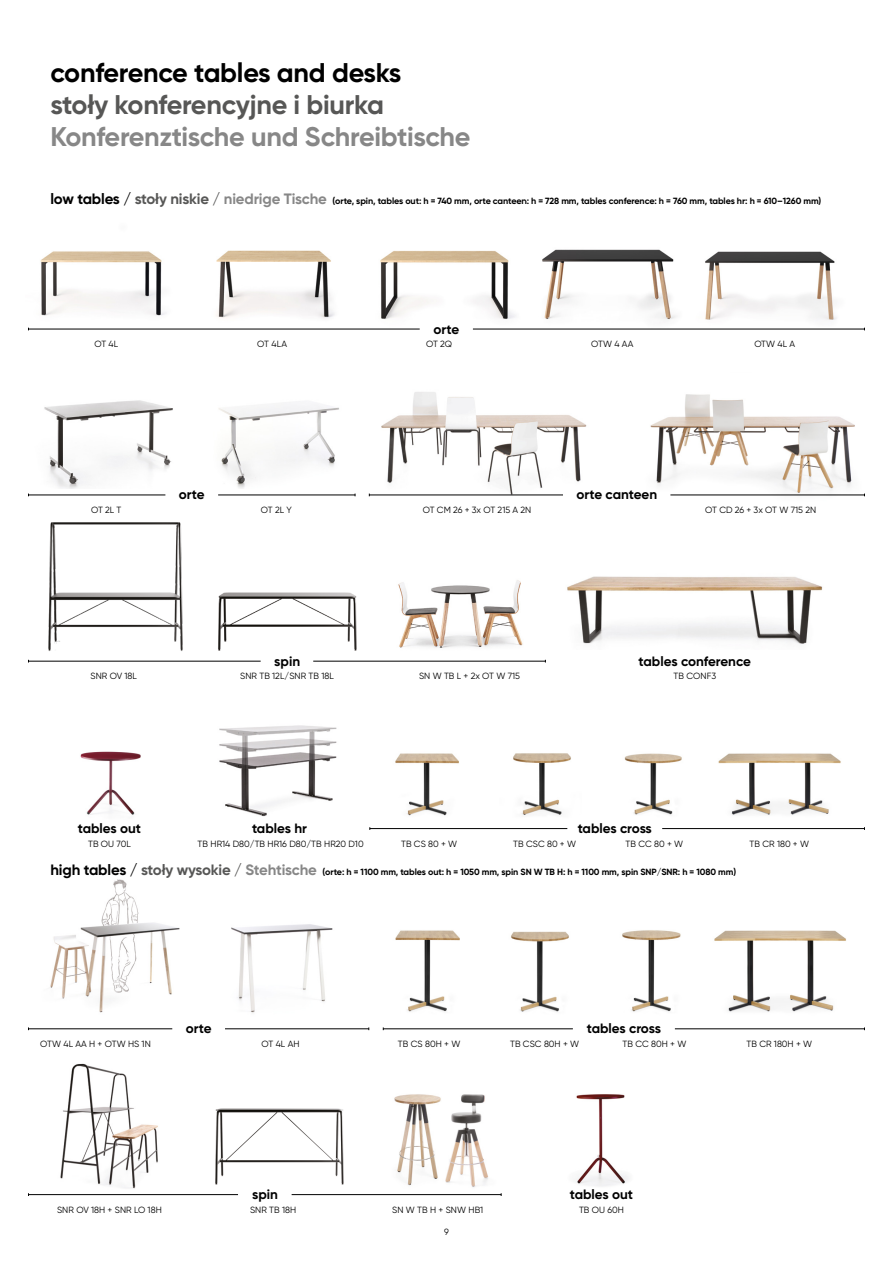
<style>
.page{position:relative;width:893px;height:1263px;background:#fff}
.page>*{position:absolute;margin:0;border:0;box-sizing:border-box;transform-origin:0 0}
.t1{font:700 27px "Gilroy";letter-spacing:-.015em;color:#878787}
.t2{font:700 27px "Gilroy";letter-spacing:-.01em;color:#575756}
.t3{font:700 27px "Gilroy";letter-spacing:-.01em;color:#000}
.t4{font:700 13.5px "Gilroy";color:#000}
.t5{font:9px "Gilroy";letter-spacing:.005em;color:#000}
.t6{font:700 9px "Gilroy";letter-spacing:-.01em;color:#000}
.s1{font-size:15px}
.s2{font-size:15px;color:#575756}
.s3{font-size:15px;color:#878787}
</style>
<div class="page">
<hr style="left:383px;top:1028px;width:190px;height:1px;background:#000">
<hr style="left:675px;top:1028px;width:189px;height:1px;background:#000">
<img style="left:60px;top:1063px;width:98px;height:126px">
<img style="left:28px;top:251px;width:138px;height:77px">
<img style="left:216px;top:250px;width:119px;height:69px">
<img style="left:44px;top:400px;width:129px;height:89px">
<img style="left:218px;top:405px;width:121px;height:84px">
<img style="left:215px;top:1108px;width:129px;height:77px">
<img style="left:48px;top:522px;width:135px;height:129px">
<img style="left:218px;top:592px;width:139px;height:59px">
<img style="left:365px;top:249px;width:318px;height:80px">
<hr style="left:28px;top:329px;width:392px;height:1px;background:#000">
<hr style="left:473px;top:329px;width:391px;height:1px;background:#000">
<img style="left:371px;top:392px;width:216px;height:103px">
<img style="left:650px;top:394px;width:213px;height:101px">
<hr style="left:369px;top:495px;width:194px;height:1px;background:#000">
<hr style="left:670px;top:495px;width:194px;height:1px;background:#000">
<hr style="left:28px;top:495px;width:137px;height:1px;background:#000">
<hr style="left:218px;top:495px;width:137px;height:1px;background:#000">
<img style="left:219px;top:725px;width:118px;height:92px">
<img style="left:567px;top:576px;width:256px;height:69px">
<img style="left:80px;top:751px;width:61px;height:64px">
<img style="left:398px;top:580px;width:125px;height:68px">
<hr style="left:28px;top:1194px;width:210px;height:1px;background:#000">
<hr style="left:292px;top:1194px;width:209px;height:1px;background:#000">
<img style="left:50px;top:879px;width:130px;height:134px">
<img style="left:231px;top:924px;width:102px;height:89px">
<hr style="left:28px;top:1028px;width:144px;height:1px;background:#000">
<img style="left:394px;top:1094px;width:34px;height:92px">
<img style="left:576px;top:1094px;width:53px;height:93px">
<img style="left:428px;top:1094px;width:68px;height:101px">
<hr style="left:225px;top:1028px;width:144px;height:1px;background:#000">
<img style="left:705px;top:251px;width:132px;height:69px">
<hr style="left:28px;top:661px;width:233px;height:1px;background:#000">
<hr style="left:313px;top:661px;width:232px;height:1px;background:#000">
<img style="left:395px;top:753px;width:64px;height:63px">
<img style="left:513px;top:753px;width:58px;height:62px">
<img style="left:624px;top:753px;width:58px;height:62px">
<img style="left:718px;top:753px;width:123px;height:62px">
<hr style="left:370px;top:828px;width:197px;height:1px;background:#000">
<hr style="left:662px;top:828px;width:202px;height:1px;background:#000">
<img style="left:395px;top:930px;width:65px;height:82px">
<img style="left:511px;top:931px;width:58px;height:81px">
<img style="left:622px;top:930px;width:59px;height:82px">
<img style="left:714px;top:930px;width:132px;height:82px">
<h1 class="t3" style="left:50px;top:55px;width:352px">conference tables and desks</h1>
<h1 class="t2" style="left:50px;top:88px;width:335px">stoły konferencyjne i biurka</h1>
<h1 class="t1" style="left:50px;top:120px;width:422px">Konferenztische und Schreibtische</h1>
<p class="t6" style="left:50px;top:195px;width:772px"><span class="s1">low tables /</span> <span class="s2">stoły niskie /</span> <span class="s3">niedrige Tische</span> (orte, spin, tables out: h = 740 mm, orte canteen: h = 728 mm, tables conference: h = 760 mm, tables hr: h = 610–1260 mm)</p>
<p class="t5" style="left:94px;top:339px;width:25px">OT 4L</p>
<p class="t5" style="left:257px;top:339px;width:31px">OT 4LA</p>
<h2 class="t4" style="left:434px;top:320px;width:27px">orte</h2>
<p class="t5" style="left:426px;top:339px;width:27px">OT 2Q</p>
<p class="t5" style="left:591px;top:339px;width:44px">OTW 4 AA</p>
<p class="t5" style="left:754px;top:339px;width:42px">OTW 4L A</p>
<h2 class="t4" style="left:179px;top:486px;width:27px">orte</h2>
<h2 class="t4" style="left:576px;top:486px;width:82px">orte canteen</h2>
<p class="t5" style="left:91px;top:505px;width:32px">OT 2L T</p>
<p class="t5" style="left:261px;top:505px;width:32px">OT 2L Y</p>
<p class="t5" style="left:423px;top:505px;width:110px">OT CM 26 + 3x OT 215 A 2N</p>
<p class="t5" style="left:705px;top:505px;width:112px">OT CD 26 + 3x OT W 715 2N</p>
<h2 class="t4" style="left:274px;top:652px;width:27px">spin</h2>
<h2 class="t4" style="left:639px;top:652px;width:114px">tables conference</h2>
<p class="t5" style="left:90px;top:671px;width:48px">SNR OV 18L</p>
<p class="t5" style="left:240px;top:671px;width:95px">SNR TB 12L/SNR TB 18L</p>
<p class="t5" style="left:673px;top:671px;width:44px">TB CONF3</p>
<p class="t5" style="left:419px;top:671px;width:103px">SN W TB L + 2x OT W 715</p>
<h2 class="t4" style="left:78px;top:819px;width:65px">tables out</h2>
<p class="t5" style="left:88px;top:838px;width:44px">TB OU 70L</p>
<h2 class="t4" style="left:252px;top:820px;width:56px">tables hr</h2>
<p class="t5" style="left:198px;top:838px;width:168px">TB HR14 D80/TB HR16 D80/TB HR20 D10</p>
<h2 class="t4" style="left:578px;top:820px;width:76px">tables cross</h2>
<p class="t5" style="left:401px;top:838px;width:58px">TB CS 80 + W</p>
<p class="t5" style="left:513px;top:838px;width:64px">TB CSC 80 + W</p>
<p class="t5" style="left:626px;top:838px;width:59px">TB CC 80 + W</p>
<p class="t5" style="left:750px;top:838px;width:61px">TB CR 180 + W</p>
<p class="t6" style="left:50px;top:866px;width:687px"><span class="s1">high tables /</span> <span class="s2">stoły wysokie /</span> <span class="s3">Stehtische</span> (orte: h = 1100 mm, tables out: h = 1050 mm, spin SN W TB H: h = 1100 mm, spin SNP/SNR: h = 1080 mm)</p>
<h2 class="t4" style="left:186px;top:1020px;width:27px">orte</h2>
<h2 class="t4" style="left:587px;top:1020px;width:76px">tables cross</h2>
<p class="t5" style="left:40px;top:1038px;width:112px">OTW 4L AA H + OTW HS 1N</p>
<p class="t5" style="left:262px;top:1038px;width:40px">OT 4L AH</p>
<p class="t5" style="left:398px;top:1038px;width:64px">TB CS 80H + W</p>
<p class="t5" style="left:510px;top:1038px;width:71px">TB CSC 80H + W</p>
<p class="t5" style="left:622px;top:1038px;width:65px">TB CC 80H + W</p>
<p class="t5" style="left:746px;top:1038px;width:67px">TB CR 180H + W</p>
<h2 class="t4" style="left:252px;top:1186px;width:27px">spin</h2>
<h2 class="t4" style="left:570px;top:1185px;width:65px">tables out</h2>
<p class="t5" style="left:57px;top:1204px;width:106px">SNR OV 18H + SNR LO 18H</p>
<p class="t5" style="left:250px;top:1204px;width:48px">SNR TB 18H</p>
<p class="t5" style="left:392px;top:1204px;width:92px">SN W TB H + SNW HB1</p>
<p class="t5" style="left:579px;top:1204px;width:46px">TB OU 60H</p>
<p class="t5" style="left:444px;top:1226px;width:6px">9</p>
</div>
